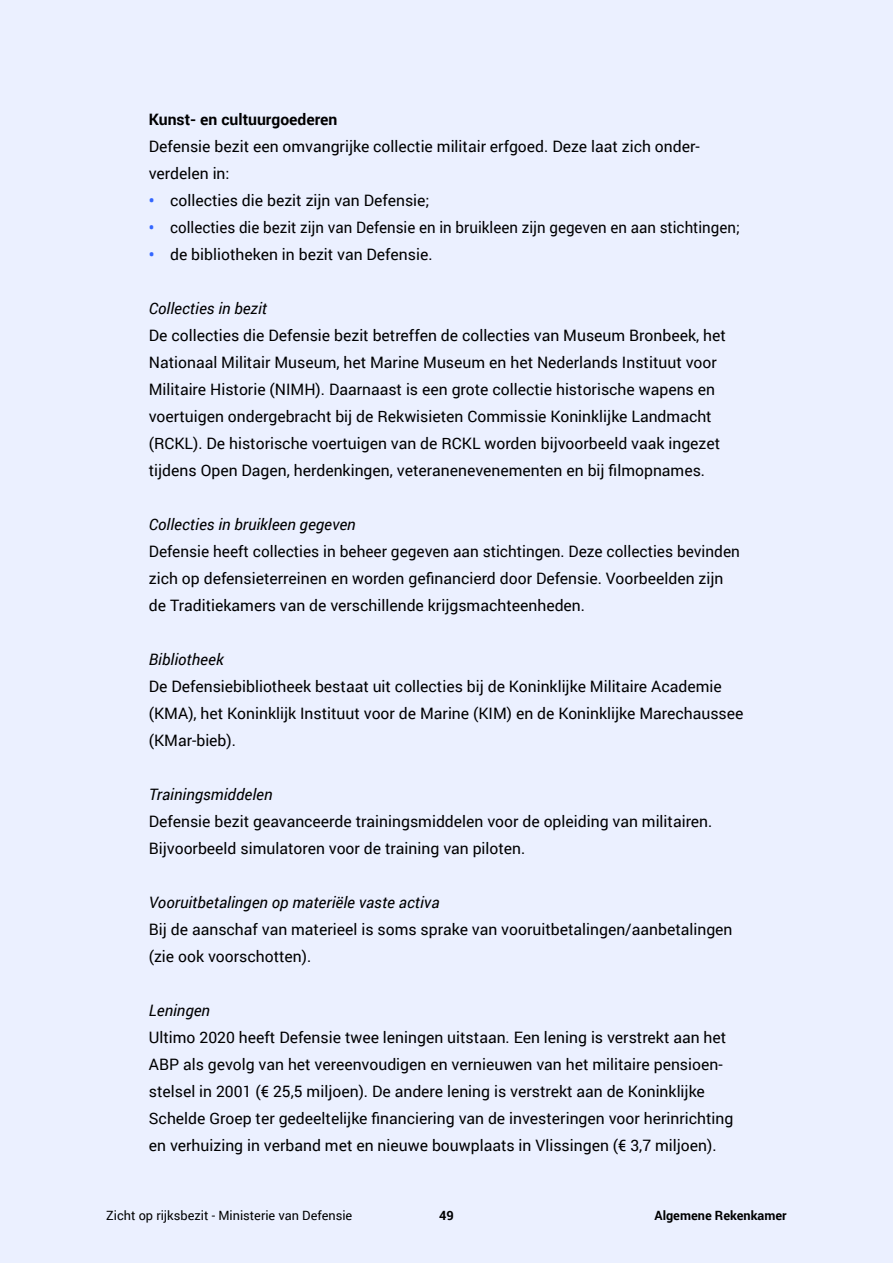
<style>
.page{position:relative;width:893px;height:1263px;background:#ebf0ff}
.page>*{position:absolute;margin:0;border:0;box-sizing:border-box;transform-origin:0 0}
._0_Platte_tekst_-_P{font:15.75px/27px "Roboto";color:#000}
._2_Italic_-_H4{font:italic 15.75px "Roboto";color:#000}
._0_Platte_tekst_-_P-2{font:15.75px "Roboto";color:#000;scale:.96 1}
._1_Bold_-_H4{font:700 15.75px "Roboto";color:#000}
.AR_02_Voetregel_en_P{font:12.75px "Roboto";color:#000}
.t1{font:700 12.75px "Roboto";color:#000}
.s1{font-weight:700;color:#36f}
</style>
<div class="page">
<p class="_1_Bold_-_H4" style="left:149px;top:108px;width:190px">Kunst- en cultuurgoederen</p>
<p class="_0_Platte_tekst_-_P" style="left:149px;top:132px;width:552px">Defensie bezit een omvangrijke collectie militair erfgoed. Deze laat zich onder&shy;verdelen in:</p>
<p class="_0_Platte_tekst_-_P" style="left:149px;top:186px;width:282px"><span class="s1">•</span> collecties die bezit zijn van Defensie;</p>
<p class="_0_Platte_tekst_-_P-2" style="left:149px;top:216px;width:617px"><span class="s1">•</span> collecties die bezit zijn van Defensie en in bruikleen zijn gegeven en aan stichtingen;</p>
<p class="_0_Platte_tekst_-_P" style="left:149px;top:240px;width:285px"><span class="s1">•</span> de bibliotheken in bezit van Defensie.</p>
<p class="_2_Italic_-_H4" style="left:149px;top:297px;width:120px">Collecties in bezit</p>
<p class="_0_Platte_tekst_-_P" style="left:149px;top:321px;width:578px">De collecties die Defensie bezit betreffen de collecties van Museum Bronbeek, het Nationaal Militair Museum, het Marine Museum en het Nederlands Instituut voor Militaire Historie (NIMH). Daarnaast is een grote collectie historische wapens en voertuigen ondergebracht bij de Rekwisieten Commissie Koninklijke Landmacht (RCKL). De historische voertuigen van de RCKL worden bijvoorbeeld vaak ingezet tijdens Open Dagen, herdenkingen, veteranenevenementen en bij filmopnames.</p>
<p class="_2_Italic_-_H4" style="left:149px;top:513px;width:208px">Collecties in bruikleen gegeven</p>
<p class="_0_Platte_tekst_-_P" style="left:149px;top:537px;width:593px">Defensie heeft collecties in beheer gegeven aan stichtingen. Deze collecties bevinden zich op defensieterreinen en worden gefinancierd door Defensie. Voorbeelden zijn de Traditiekamers van de verschillende krijgsmachteenheden.</p>
<p class="_2_Italic_-_H4" style="left:149px;top:648px;width:76px">Bibliotheek</p>
<p class="_0_Platte_tekst_-_P" style="left:149px;top:672px;width:596px">De Defensiebibliotheek bestaat uit collecties bij de Koninklijke Militaire Academie (KMA), het Koninklijk Instituut voor de Marine (KIM) en de Koninklijke Marechaussee (KMar-bieb).</p>
<p class="_2_Italic_-_H4" style="left:149px;top:783px;width:125px">Trainingsmiddelen</p>
<p class="_0_Platte_tekst_-_P" style="left:149px;top:807px;width:565px">Defensie bezit geavanceerde trainingsmiddelen voor de opleiding van militairen.<br>Bijvoorbeeld simulatoren voor de training van piloten.</p>
<p class="_2_Italic_-_H4" style="left:149px;top:891px;width:292px">Vooruitbetalingen op materiële vaste activa</p>
<p class="_0_Platte_tekst_-_P" style="left:149px;top:915px;width:585px">Bij de aanschaf van materieel is soms sprake van vooruitbetalingen/aanbetalingen (zie ook voorschotten).</p>
<p class="_2_Italic_-_H4" style="left:149px;top:999px;width:63px">Leningen</p>
<p class="_0_Platte_tekst_-_P" style="left:149px;top:1023px;width:586px">Ultimo 2020 heeft Defensie twee leningen uitstaan. Een lening is verstrekt aan het ABP als gevolg van het vereenvoudigen en vernieuwen van het militaire pensioen&shy;stelsel in 2001 (€ 25,5 miljoen). De andere lening is verstrekt aan de Koninklijke Schelde Groep ter gedeeltelijke financiering van de investeringen voor herinrichting en verhuizing in verband met en nieuwe bouwplaats in Vlissingen (€ 3,7 miljoen).</p>
<p class="AR_02_Voetregel_en_P" style="left:106px;top:1207px;width:247px">Zicht op rijksbezit - Ministerie van Defensie</p>
<p class="t1" style="left:439px;top:1207px;width:16px">49</p>
<p class="t1" style="left:654px;top:1207px;width:134px">Algemene Rekenkamer</p>
</div>
